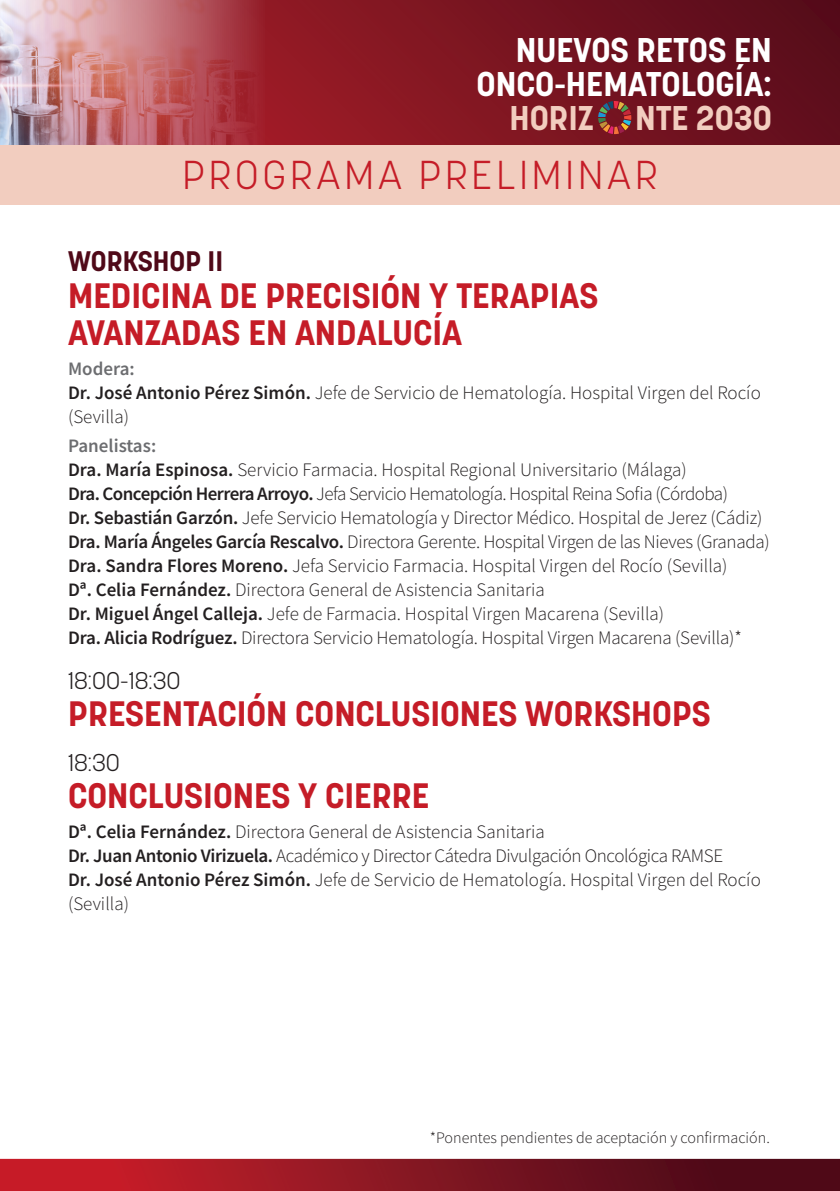
<style>
.page{position:relative;width:840px;height:1191px;background:#fff}
.page>*{position:absolute;margin:0;border:0;box-sizing:border-box;transform-origin:0 0}
.t1{font:300 40px "Korolev";letter-spacing:.1em;color:#c51c27}
.t2{font:700 35px/37px "Korolev";color:#c51c27}
.t3{font:700 34px/34px "Korolev";color:#fff;text-align:right}
.t4{font:700 28px "Korolev";color:#4f0918}
.t5{font:300 24px "Korolev";color:#231f20}
.t6{font:300 19px/24px "Source Sans Pro";letter-spacing:-.01em;color:#231f20}
.t7{font:300 19px "Source Sans Pro";letter-spacing:-.03em;color:#231f20}
.t8{font:600 19px "Source Sans Pro";color:#6c6d70}
.t9{font:300 16px "Source Sans Pro";color:#231f20}
.s1{color:#f2cdbf}
.s2{font-weight:600}
</style>
<div class="page">
<svg style="left:0;top:1158px;width:839px;height:33px;background:#8a1a26"></svg>
<div style="left:0;top:132px;width:839px;height:72px;background:#f2cdbf"></div>
<svg style="left:264px;top:0;width:575px;height:145px;background:#781320"></svg>
<img style="left:0;top:0;width:264px;height:145px">
<svg style="left:598px;top:101px;width:33px;height:33px"></svg>
<p class="t3" style="left:476px;top:33px;width:297px">NUEVOS RETOS EN<br>ONCO-HEMATOLOGÍA:<br><span class="s1">HORIZ NTE 2030</span></p>
<p class="t1" style="left:182px;top:150px;width:476px">PROGRAMA PRELIMINAR</p>
<p class="t4" style="left:68px;top:243px;width:157px">WORKSHOP II</p>
<p class="t2" style="left:68px;top:277px;width:531px">MEDICINA DE PRECISIÓN Y TERAPIAS<br>AVANZADAS EN ANDALUCÍA</p>
<p class="t8" style="left:68px;top:356px;width:68px">Modera:</p>
<p class="t6" style="left:68px;top:380px;width:693px"><span class="s2">Dr. José Antonio Pérez Simón.</span> Jefe de Servicio de Hematología. Hospital Virgen del Rocío (Sevilla)</p>
<p class="t8" style="left:68px;top:433px;width:90px">Panelistas:</p>
<p class="t6" style="left:68px;top:458px;width:620px"><span class="s2">Dra. María Espinosa.</span> Servicio Farmacia. Hospital Regional Universitario (Málaga)</p>
<p class="t7" style="left:68px;top:482px;width:661px"><span class="s2">Dra. Concepción Herrera Arroyo.</span> Jefa Servicio Hematología. Hospital Reina Sofia (Córdoba)</p>
<p class="t6" style="left:68px;top:506px;width:695px"><span class="s2">Dr. Sebastián Garzón.</span> Jefe Servicio Hematología y Director Médico. Hospital de Jerez (Cádiz)</p>
<p class="t6" style="left:68px;top:530px;width:702px"><span class="s2">Dra. María Ángeles García Rescalvo.</span> Directora Gerente. Hospital Virgen de las Nieves (Granada)</p>
<p class="t6" style="left:68px;top:554px;width:660px"><span class="s2">Dra. Sandra Flores Moreno.</span> Jefa Servicio Farmacia. Hospital Virgen del Rocío (Sevilla)</p>
<p class="t6" style="left:68px;top:578px;width:478px"><span class="s2">Dª. Celia Fernández.</span> Directora General de Asistencia Sanitaria</p>
<p class="t6" style="left:68px;top:602px;width:597px"><span class="s2">Dr. Miguel Ángel Calleja.</span> Jefe de Farmacia. Hospital Virgen Macarena (Sevilla)</p>
<p class="t6" style="left:68px;top:626px;width:675px"><span class="s2">Dra. Alicia Rodríguez.</span> Directora Servicio Hematología. Hospital Virgen Macarena (Sevilla)*</p>
<p class="t5" style="left:68px;top:665px;width:114px">18:00-18:30</p>
<p class="t2" style="left:68px;top:695px;width:644px">PRESENTACIÓN CONCLUSIONES WORKSHOPS</p>
<p class="t5" style="left:68px;top:747px;width:53px">18:30</p>
<p class="t2" style="left:68px;top:777px;width:362px">CONCLUSIONES Y CIERRE</p>
<p class="t6" style="left:68px;top:819px;width:478px"><span class="s2">Dª. Celia Fernández.</span> Directora General de Asistencia Sanitaria</p>
<p class="t6" style="left:68px;top:843px;width:656px"><span class="s2">Dr. Juan Antonio Virizuela.</span> Académico y Director Cátedra Divulgación Oncológica RAMSE</p>
<p class="t6" style="left:68px;top:867px;width:693px"><span class="s2">Dr. José Antonio Pérez Simón.</span> Jefe de Servicio de Hematología. Hospital Virgen del Rocío (Sevilla)</p>
<p class="t9" style="left:429px;top:1128px;width:341px">*Ponentes pendientes de aceptación y confirmación.</p>
</div>
